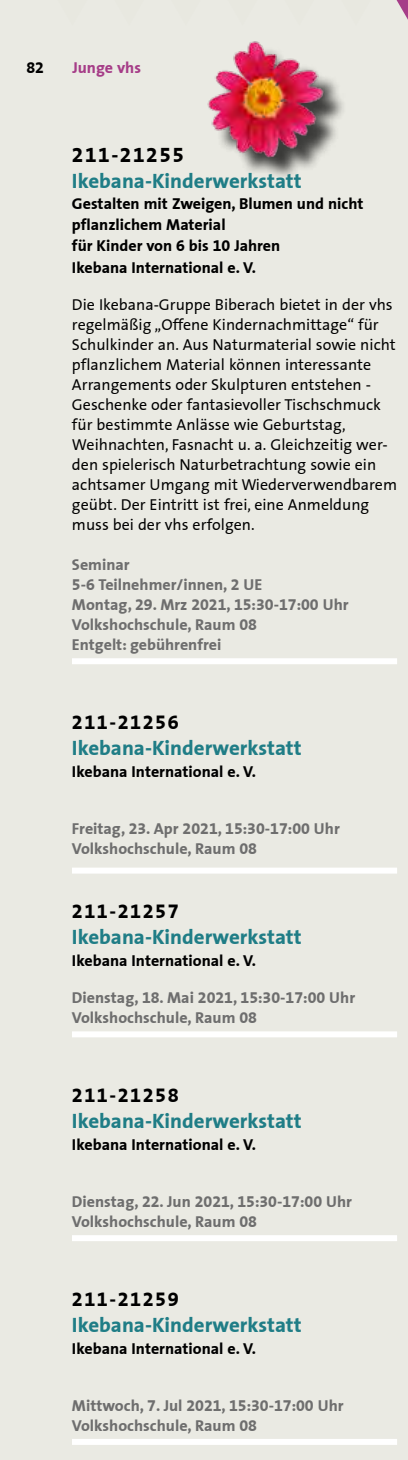
<style>
.page{position:relative;width:408px;height:1460px;background:#e8e8e0}
.page>*{position:absolute;margin:0;border:0;box-sizing:border-box;transform-origin:0 0}
.t1{font:700 21px "The Sans Correspondence";color:#1f7d86}
.t2{font:700 21px "The Sans Correspondence";letter-spacing:.075em;color:#000}
.t3{font:700 20px "The Sans Correspondence";letter-spacing:.075em;color:#000}
.t4{font:16px/20px "The Sans Correspondence";color:#000}
.t5{font:700 16px/20px "The Sans Correspondence";color:#6e6e6e}
.t6{font:700 16px/21.4px "The Sans Correspondence";color:#000}
.t7{font:700 16px "The Sans Correspondence";color:#a63d88}
</style>
<div class="page">
<svg style="left:396px;top:0;width:12px;height:20px"></svg>
<div style="left:72px;top:658px;width:325px;height:6px;background:#fff"></div>
<div style="left:72px;top:868px;width:325px;height:6px;background:#fff"></div>
<div style="left:72px;top:1031px;width:325px;height:6px;background:#fff"></div>
<div style="left:72px;top:1235px;width:325px;height:6px;background:#fff"></div>
<div style="left:72px;top:1439px;width:325px;height:6px;background:#fff"></div>
<div style="left:212px;top:46px;width:135px;height:135px;background:#000;opacity:.75"></div>
<img style="left:207px;top:41px;width:121px;height:122px">
<p class="t6" style="left:26px;top:58px;width:19px">82</p>
<p class="t7" style="left:72px;top:59px;width:70px">Junge vhs</p>
<h1 class="t2" style="left:72px;top:144px;width:114px">211-21255</h1>
<h1 class="t1" style="left:72px;top:170px;width:231px">Ikebana-Kinderwerkstatt</h1>
<p class="t6" style="left:72px;top:193px;width:293px">Gestalten mit Zweigen, Blumen und nicht pflanzlichem Material<br>für Kinder von 6 bis 10 Jahren<br>Ikebana International e. V.</p>
<p class="t4" style="left:72px;top:295px;width:327px">Die Ikebana-Gruppe Biberach bietet in der vhs regelmäßig „Offene Kindernachmittage“ für Schulkinder an. Aus Naturmaterial sowie nicht pflanzlichem Material können interessante Arrangements oder Skulpturen entstehen - Geschenke oder fantasievoller Tischschmuck für bestimmte Anlässe wie Geburtstag, Weihnachten, Fasnacht u. a. Gleichzeitig wer&shy;den spielerisch Naturbetrachtung sowie ein achtsamer Umgang mit Wiederverwendbarem geübt. Der Eintritt ist frei, eine Anmeldung muss bei der vhs erfolgen.</p>
<p class="t5" style="left:72px;top:555px;width:278px">Seminar<br>5-6 Teilnehmer/innen, 2 UE<br>Montag, 29. Mrz 2021, 15:30-17:00 Uhr<br>Volkshochschule, Raum 08<br>Entgelt: gebührenfrei</p>
<p class="t3" style="left:72px;top:711px;width:108px">211-21256</p>
<h1 class="t1" style="left:72px;top:736px;width:231px">Ikebana-Kinderwerkstatt</h1>
<p class="t6" style="left:72px;top:761px;width:186px">Ikebana International e. V.</p>
<p class="t5" style="left:72px;top:819px;width:269px">Freitag, 23. Apr 2021, 15:30-17:00 Uhr<br>Volkshochschule, Raum 08</p>
<p class="t3" style="left:72px;top:901px;width:108px">211-21257</p>
<h1 class="t1" style="left:72px;top:926px;width:231px">Ikebana-Kinderwerkstatt</h1>
<p class="t6" style="left:72px;top:950px;width:186px">Ikebana International e. V.</p>
<p class="t5" style="left:72px;top:988px;width:285px">Dienstag, 18. Mai 2021, 15:30-17:00 Uhr<br>Volkshochschule, Raum 08</p>
<p class="t3" style="left:72px;top:1084px;width:108px">211-21258</p>
<h1 class="t1" style="left:72px;top:1110px;width:231px">Ikebana-Kinderwerkstatt</h1>
<p class="t6" style="left:72px;top:1134px;width:186px">Ikebana International e. V.</p>
<p class="t5" style="left:72px;top:1192px;width:281px">Dienstag, 22. Jun 2021, 15:30-17:00 Uhr<br>Volkshochschule, Raum 08</p>
<p class="t3" style="left:72px;top:1288px;width:108px">211-21259</p>
<h1 class="t1" style="left:72px;top:1313px;width:231px">Ikebana-Kinderwerkstatt</h1>
<p class="t6" style="left:72px;top:1338px;width:186px">Ikebana International e. V.</p>
<p class="t5" style="left:72px;top:1396px;width:273px">Mittwoch, 7. Jul 2021, 15:30-17:00 Uhr<br>Volkshochschule, Raum 08</p>
</div>
